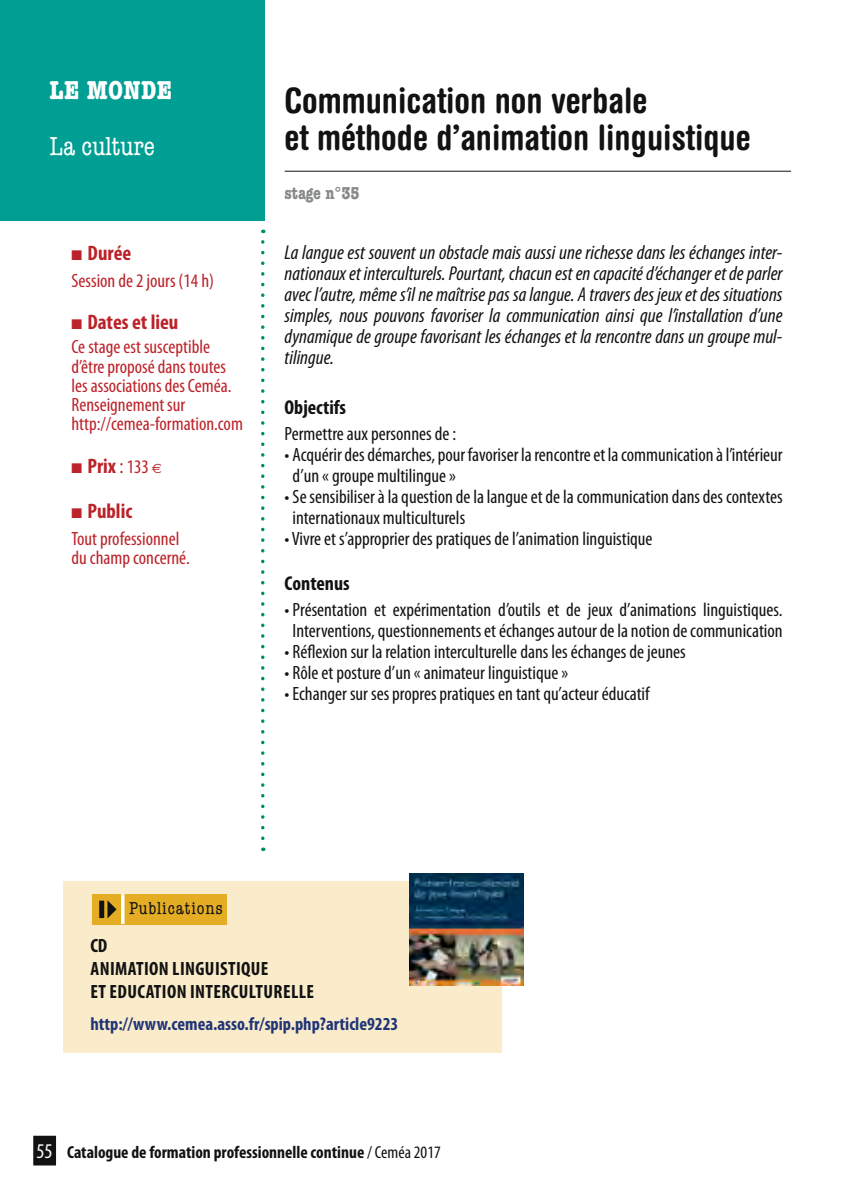
<style>
.page{position:relative;width:844px;height:1191px;background:#fff}
.page>*{position:absolute;margin:0;border:0;box-sizing:border-box;transform-origin:0 0}
.t1{font:700 condensed 35px/36.8px "Helvetica Rounded";color:#121212}
.t2{font:condensed 26.25px "American Typewriter";color:#fff}
.t3{font:700 condensed 26.25px "American Typewriter";letter-spacing:.01em;color:#fff}
.t4{font:700 condensed 21px "Myriad Pro";color:#bc2229}
.t5{font:italic condensed 20.12px/21px "Myriad Pro";color:#121212;text-align:justify}
.t6{font:700 condensed 20.12px "Myriad Pro";color:#121212}
.t7{font:condensed 19.25px/21px "Myriad Pro";color:#121212}
.t8{font:condensed 19.25px/19.2px "Myriad Pro";color:#bc2229}
.t9{font:700 condensed 19.25px/23.1px "Myriad Pro";letter-spacing:.02em;color:#121212}
.t10{font:700 condensed 18.38px "Myriad Pro";color:#203577}
.t11{font:700 condensed 17.5px "Myriad Pro";color:#121212}
.t12{font:condensed 17.5px "American Typewriter";letter-spacing:.05em;color:#121212}
.t13{font:700 condensed 17.5px "American Typewriter";color:#888a8a}
.s1{font-weight:400}
.s2{font-weight:400;font-size:19.25px}
.s3{font-family:"Euro Sans";font-weight:400;font-stretch:normal;font-size:13.47px}
.s4{font-weight:400;font-size:21px;color:#fff}
</style>
<div class="page">
<svg style="left:261px;top:242px;width:3px;height:609px"></svg>
<div style="left:0;top:0;width:264px;height:221px;background:#009e93"></div>
<div style="left:33px;top:1135px;width:23px;height:30px;background:#121212"></div>
<hr style="left:284px;top:171px;width:506px;height:1px;background:#121212">
<div style="left:63px;top:881px;width:438px;height:172px;background:#faeccb"></div>
<div style="left:92px;top:894px;width:134px;height:30px;background:#e5ad24"></div>
<svg style="left:99px;top:900px;width:17px;height:18px"></svg>
<hr style="left:121px;top:894px;width:3px;height:30px;background:#fff">
<img style="left:409px;top:873px;width:114px;height:112px">
<h2 class="t3" style="left:50px;top:74px;width:124px">LE MONDE</h2>
<h2 class="t2" style="left:50px;top:132px;width:107px">La culture</h2>
<p class="t4" style="left:71px;top:240px;width:61px">■ Durée</p>
<p class="t8" style="left:71px;top:270px;width:144px">Session de 2 jours (14 h)</p>
<p class="t4" style="left:71px;top:309px;width:108px">■ Dates et lieu</p>
<p class="t8" style="left:71px;top:337px;width:173px">Ce stage est susceptible d’être proposé dans toutes les associations des Ceméa.<br>Renseignement sur http://cemea-formation.com</p>
<p class="t4" style="left:71px;top:453px;width:92px">■ Prix <span class="s1">:</span> <span class="s2">133</span> <span class="s3">e</span></p>
<p class="t4" style="left:71px;top:498px;width:62px">■ Public</p>
<p class="t8" style="left:71px;top:528px;width:120px">Tout professionnel du champ concerné.</p>
<h1 class="t1" style="left:284px;top:82px;width:467px">Communication non verbale<br>et méthode d’animation linguistique</h1>
<p class="t13" style="left:284px;top:183px;width:76px">stage n°35</p>
<p class="t5" style="left:284px;top:242px;width:499px">La langue est souvent un obstacle mais aussi une richesse dans les échanges inter&shy;nationaux et interculturels. Pourtant, chacun est en capacité d’échanger et de parler avec l’autre, même s’il ne maîtrise pas sa langue. A travers des jeux et des situations simples, nous pouvons favoriser la communication ainsi que l’installation d’une dynamique de groupe favorisant les échanges et la rencontre dans un groupe mul&shy;tilingue.</p>
<p class="t6" style="left:284px;top:394px;width:63px">Objectifs</p>
<p class="t7" style="left:284px;top:422px;width:173px">Permettre aux personnes de :</p>
<p class="t7" style="left:292px;top:443px;width:491px;text-indent:-8px">• Acquérir des démarches, pour favoriser la rencontre et la communication à l’intérieur d’un « groupe multilingue »</p>
<p class="t7" style="left:292px;top:485px;width:491px;text-indent:-8px">• Se sensibiliser à la question de la langue et de la communication dans des contextes internationaux multiculturels</p>
<p class="t7" style="left:284px;top:527px;width:369px">• Vivre et s’approprier des pratiques de l’animation linguistique</p>
<p class="t6" style="left:284px;top:570px;width:67px">Contenus</p>
<p class="t7" style="left:284px;top:598px;width:499px;text-align:center">• Présentation et expérimentation d’outils et de jeux d’animations linguistiques.<br>Interventions, questionnements et échanges autour de la notion de communication</p>
<p class="t7" style="left:284px;top:640px;width:402px">• Réflexion sur la relation interculturelle dans les échanges de jeunes</p>
<p class="t7" style="left:284px;top:661px;width:285px">• Rôle et posture d’un « animateur linguistique »</p>
<p class="t7" style="left:284px;top:682px;width:366px">• Echanger sur ses propres pratiques en tant qu’acteur éducatif</p>
<p class="t12" style="left:129px;top:899px;width:95px">Publications</p>
<p class="t9" style="left:90px;top:933px;width:201px">CD<br>animation linguistique<br>et Education interculturelle</p>
<p class="t10" style="left:90px;top:1012px;width:309px">http://www.cemea.asso.fr/spip.php?article9223</p>
<p class="t11" style="left:37px;top:1140px;width:405px"><span class="s4">55</span> Catalogue de formation professionnelle continue <span class="s1">/ Ceméa 2017</span></p>
</div>
